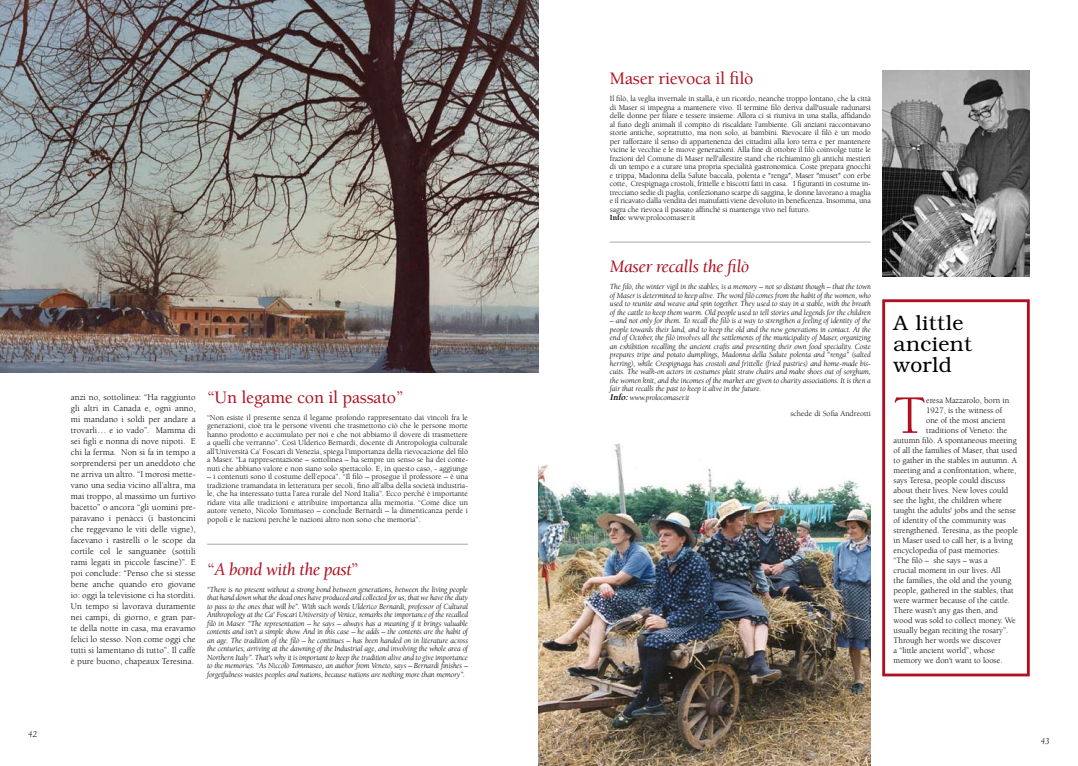
<style>
.page{position:relative;width:1078px;height:766px;background:#fff}
.page>*{position:absolute;margin:0;border:0;box-sizing:border-box;transform-origin:0 0}
.t1{font:55.7px "Berkeley";color:#b00f1f}
.t2{font:300 21px/21px "Bookman";letter-spacing:.02em;color:#000}
.t3{font:500 18px "Berkeley";letter-spacing:-.01em;color:#b00f1f}
.t4{font:italic 18px "Berkeley";letter-spacing:-.025em;color:#b00f1f}
.t5{font:9px/11px "Berkeley";letter-spacing:.005em;color:#000;text-align:justify}
.t6{font:italic 9px "Berkeley";color:#000}
.t7{font:8.5px "Berkeley";letter-spacing:-.005em;color:#000}
.t8{font:8px/8.5px "Berkeley";letter-spacing:-.01em;color:#000;text-align:justify}
.t9{font:italic 8px/8.5px "Berkeley";letter-spacing:-.01em;color:#000;text-align:justify}
.s1{font-weight:700}
.s2{font-weight:700;font-size:9px}
.s3{font-weight:500;font-style:normal}
</style>
<div class="page">
<div style="left:882px;top:299px;width:147px;height:377px;background:#fff;border:3px solid #b00f1f"></div>
<hr style="left:609px;top:242px;width:261px;height:1px;background:#a7a9ac">
<hr style="left:207px;top:544px;width:261px;height:1px;background:#a7a9ac">
<img style="left:0;top:0;width:539px;height:372px">
<img style="left:539px;top:443px;width:331px;height:322px">
<img style="left:882px;top:71px;width:147px;height:205px">
<p class="t6" style="left:28px;top:729px;width:10px">42</p>
<p class="t5" style="left:71px;top:391px;width:126px">anzi no, sottolinea: “Ha raggiunto gli altri in Canada e, ogni anno, mi mandano i soldi per andare a trovarli… e io vado”. Mamma di sei figli e nonna di nove nipoti. E chi la ferma. Non si fa in tempo a sorprendersi per un aneddoto che ne arriva un altro. “I morosi mette&shy;vano una sedia vicino all’altra, ma mai troppo, al massimo un furtivo bacetto” o ancora “gli uomini pre&shy;paravano i penàcci (i bastoncini che reggevano le viti delle vigne), facevano i rastrelli o le scope da cortile col le sanguanèe (sottili rami legati in piccole fascine)”. E poi conclude: “Penso che si stesse bene anche quando ero giovane io: oggi la televisione ci ha storditi.<br>Un tempo si lavorava duramente nei campi, di giorno, e gran par&shy;te della notte in casa, ma eravamo felici lo stesso. Non come oggi che tutti si lamentano di tutto”. Il caffè è pure buono, chapeaux Teresina.</p>
<h3 class="t3" style="left:609px;top:69px;width:145px">Maser rievoca il filò</h3>
<p class="t8" style="left:609px;top:95px;width:262px;text-align:left">Il filò, la veglia invernale in stalla, è un ricordo, neanche troppo lontano, che la città di Maser si impegna a mantenere vivo. Il termine filò deriva dall'usuale radunarsi delle donne per filare e tessere insieme. Allora ci si riuniva in una stalla, affidando al fiato degli animali il compito di riscaldare l’ambiente. Gli anziani raccontavano storie antiche, soprattutto, ma non solo, ai bambini. Rievocare il filò è un modo per rafforzare il senso di appartenenza dei cittadini alla loro terra e per mantenere vicine le vecchie e le nuove generazioni. Alla fine di ottobre il filò coinvolge tutte le frazioni del Comune di Maser nell'allestire stand che richiamino gli antichi mestieri di un tempo e a curare una propria specialità gastronomica. Coste prepara gnocchi e trippa, Madonna della Salute baccalà, polenta e "renga", Maser "muset" con erbe cotte, Crespignaga crostoli, frittelle e biscotti fatti in casa. I figuranti in costume in&shy;trecciano sedie di paglia, confezionano scarpe di saggina, le donne lavorano a maglia e il ricavato dalla vendita dei manufatti viene devoluto in beneficenza. Insomma, una sagra che rievoca il passato affinché si mantenga vivo nel futuro.<br><span class="s1">Info:</span> www.prolocomaser.it</p>
<h3 class="t4" style="left:609px;top:257px;width:141px">Maser recalls the filò</h3>
<p class="t9" style="left:609px;top:283px;width:262px">The filò, the winter vigil in the stables, is a memory – not so distant though – that the town of Maser is determined to keep alive. The word filò comes from the habit of the women, who used to reunite and weave and spin together. They used to stay in a stable, with the breath of the cattle to keep them warm. Old people used to tell stories and legends for the children</p>
<p class="t9" style="left:609px;top:317px;width:262px">– and not only for them. To recall the filò is a way to strengthen a feeling of identity of the people towards their land, and to keep the old and the new generations in contact. At the end of October, the filò involves all the settlements of the municipality of Maser, organizing an exhibition recalling the ancient crafts and presenting their own food speciality. Coste prepares tripe and potato dumplings, Madonna della Salute polenta and “renga” (salted herring), while Crespignaga has crostoli and frittelle (fried pastries) and home-made bis&shy;cuits. The walk-on actors in costumes plait straw chairs and make shoes out of sorghum, the women knit, and the incomes of the market are given to charity associations. It is then a fair that recalls the past to keep it alive in the future.</p>
<h3 class="t3" style="left:207px;top:387px;width:198px">“Un legame con il passato”</h3>
<p class="t9" style="left:609px;top:393px;width:81px"><span class="s2">Info:</span>www.prolocomaser.it</p>
<p class="t8" style="left:207px;top:413px;width:262px">“Non esiste il presente senza il legame profondo rappresentato dai vincoli fra le generazioni, cioè tra le persone viventi che trasmettono ciò che le persone morte hanno prodotto e accumulato per noi e che noi abbiamo il dovere di trasmettere a quelli che verranno”. Così Ulderico Bernardi, docente di Antropologia culturale all’Università Ca’ Foscari di Venezia, spiega l’importanza della rievocazione del filò a Maser. “La rappresentazione – sottolinea – ha sempre un senso se ha dei conte&shy;nuti che abbiano valore e non siano solo spettacolo. E, in questo caso, - aggiunge</p>
<p class="t8" style="left:207px;top:472px;width:262px">– i contenuti sono il costume dell’epoca”. “Il filò – prosegue il professore – è una tradizione tramandata in letteratura per secoli, fino all’alba della società industria&shy;le, che ha interessato tutta l’area rurale del Nord Italia”. Ecco perché è importante ridare vita alle tradizioni e attribuire importanza alla memoria. “Come dice un autore veneto, Nicolo Tommaseo – conclude Bernardi – la dimenticanza perde i popoli e le nazioni perché le nazioni altro non sono che memoria”.</p>
<h3 class="t4" style="left:207px;top:559px;width:153px"><span class="s3">“</span>A bond with the past<span class="s3">”</span></h3>
<p class="t9" style="left:207px;top:585px;width:262px">“There is no present without a strong bond between generations, between the living people that hand down what the dead ones have produced and collected for us, that we have the duty to pass to the ones that will be”. With such words Ulderico Bernardi, professor of Cultural Anthropology at the Ca' Foscari University of Venice, remarks the importance of the recalled filò in Maser. “The representation – he says – always has a meaning if it brings valuable contents and isn't a simple show. And in this case – he adds – the contents are the habit of an age. The tradition of the filò – he continues – has been handed on in literature across the centuries, arriving at the dawning of the Industrial age, and involving the whole area of Northern Italy”. That's why it is important to keep the tradition alive and to give importance to the memories. “As Niccolò Tommaseo, an author from Veneto, says – Bernardi finishes – forgetfulness wastes peoples and nations, because nations are nothing more than memory”.</p>
<p class="t8" style="left:790px;top:409px;width:82px">schede di Sofia Andreotti</p>
<h2 class="t2" style="left:893px;top:312px;width:80px">A little ancient world</h2>
<h1 class="t1" style="left:893px;top:386px;width:33px">T</h1>
<p class="t7" style="left:925px;top:395px;width:85px">eresa Mazzarolo, born in</p>
<p class="t7" style="left:925px;top:405px;width:77px">1927, is the witness of</p>
<p class="t7" style="left:925px;top:415px;width:81px">one of the most ancient</p>
<p class="t7" style="left:925px;top:425px;width:83px">traditions of Veneto: the</p>
<p class="t7" style="left:893px;top:435px;width:125px">autumn filò. A spontaneous meeting</p>
<p class="t7" style="left:893px;top:445px;width:125px">of all the families of Maser, that used</p>
<p class="t7" style="left:893px;top:455px;width:125px">to gather in the stables in autumn. A</p>
<p class="t7" style="left:893px;top:465px;width:124px">meeting and a confrontation, where,</p>
<p class="t7" style="left:893px;top:475px;width:113px">says Teresa, people could discuss</p>
<p class="t7" style="left:893px;top:485px;width:116px">about their lives. New loves could</p>
<p class="t7" style="left:893px;top:495px;width:110px">see the light, the children where</p>
<p class="t7" style="left:893px;top:505px;width:124px">taught the adults' jobs and the sense</p>
<p class="t7" style="left:893px;top:515px;width:114px">of identity of the community was</p>
<p class="t7" style="left:893px;top:525px;width:126px">strengthened. Teresina, as the people</p>
<p class="t7" style="left:893px;top:535px;width:120px">in Maser used to call her, is a living</p>
<p class="t7" style="left:893px;top:545px;width:108px">encyclopedia of past memories.</p>
<p class="t7" style="left:893px;top:555px;width:96px">“The filò – she says – was a</p>
<p class="t7" style="left:893px;top:565px;width:108px">crucial moment in our lives. All</p>
<p class="t7" style="left:893px;top:575px;width:119px">the families, the old and the young</p>
<p class="t7" style="left:893px;top:585px;width:122px">people, gathered in the stables, that</p>
<p class="t7" style="left:893px;top:595px;width:118px">were warmer because of the cattle.</p>
<p class="t7" style="left:893px;top:605px;width:106px">There wasn't any gas then, and</p>
<p class="t7" style="left:893px;top:615px;width:124px">wood was sold to collect money. We</p>
<p class="t7" style="left:893px;top:625px;width:116px">usually began reciting the rosary”.</p>
<p class="t7" style="left:893px;top:635px;width:109px">Through her words we discover</p>
<p class="t7" style="left:893px;top:645px;width:103px">a “little ancient world”, whose</p>
<p class="t7" style="left:893px;top:655px;width:110px">memory we don't want to loose.</p>
<p class="t6" style="left:1040px;top:736px;width:10px">43</p>
</div>
